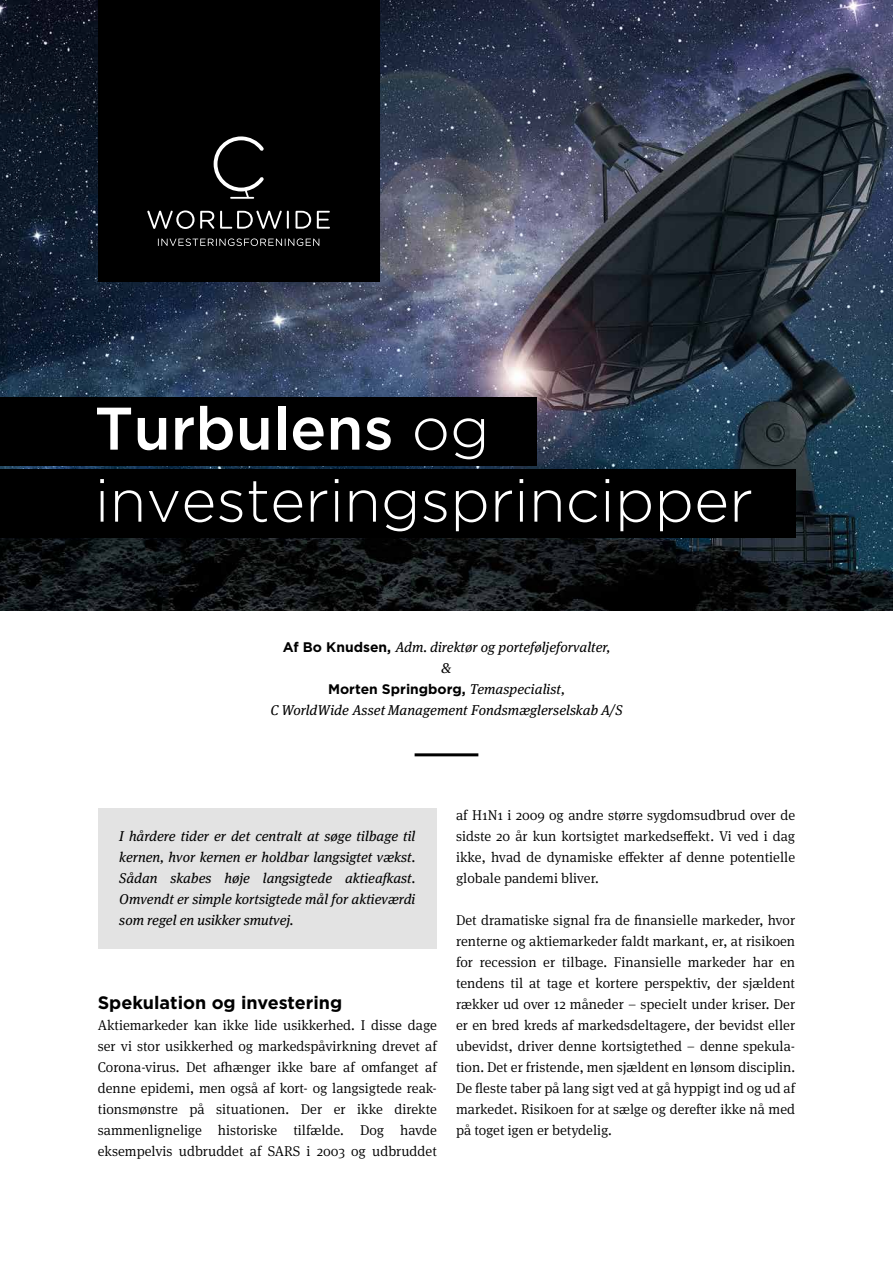
<style>
.page{position:relative;width:893px;height:1263px;background:#fff}
.page>*{position:absolute;margin:0;border:0;box-sizing:border-box;transform-origin:0 0}
.t1{font:300 60px/72px "Gotham";color:#fff}
.t2{font:700 18px "Gotham";color:#000}
.t3{font:300 14.25px/21px "Meta Serif Pro";color:#000;text-align:justify}
.t4{font:italic 14.25px/21px "Meta Serif Pro";color:#000;text-align:center}
.t5{font:700 13.8px "Gotham";color:#000}
.s1{font-weight:500}
.s2{font-family:"Gotham";font-weight:700;font-style:normal;font-size:13.8px}
.s3{font-family:"Meta Serif Pro";font-weight:400;font-style:italic;font-size:14.25px}
</style>
<div class="page">
<img style="left:0;top:0;width:893px;height:610px">
<div style="left:0;top:470px;width:796px;height:68px;background:#000"></div>
<div style="left:0;top:397px;width:536px;height:69px;background:#000"></div>
<div style="left:98px;top:0;width:281px;height:282px;background:#000"></div>
<svg style="left:147px;top:210px;width:67px;height:19px"></svg>
<svg style="left:220px;top:211px;width:69px;height:18px"></svg>
<svg style="left:296px;top:211px;width:15px;height:18px"></svg>
<svg style="left:317px;top:211px;width:13px;height:18px"></svg>
<svg style="left:158px;top:238px;width:161px;height:8px"></svg>
<svg style="left:214px;top:136px;width:50px;height:63px"></svg>
<hr style="left:415px;top:753px;width:63px;height:3px;background:#000">
<div style="left:98px;top:808px;width:339px;height:141px;background:#e3e3e3"></div>
<h1 class="t1" style="left:95px;top:391px;width:660px"><span class="s1">Turbulens</span> og investeringsprincipper</h1>
<p class="t4" style="left:283px;top:636px;width:329px"><span class="s2">Af Bo Knudsen,</span> Adm. direktør og porteføljeforvalter, &amp;</p>
<p class="t5" style="left:328px;top:680px;width:238px">Morten Springborg, <span class="s3">Temaspecialist,</span></p>
<p class="t4" style="left:270px;top:699px;width:353px">C WorldWide Asset Management Fondsmæglerselskab A/S</p>
<p class="t4" style="left:119px;top:825px;width:298px;text-align:justify">I hårdere tider er det centralt at søge tilbage til kernen, hvor kernen er holdbar langsigtet vækst.<br>Sådan skabes høje langsigtede aktieafkast.<br>Omvendt er simple kortsigtede mål for aktieværdi som regel en usikker smutvej.</p>
<p class="t2" style="left:98px;top:991px;width:246px">Spekulation og investering</p>
<p class="t3" style="left:98px;top:1014px;width:341px">Aktiemarkeder kan ikke lide usikkerhed. I disse dage ser vi stor usikkerhed og markedspåvirkning drevet af Corona-virus. Det afhænger ikke bare af omfanget af denne epidemi, men også af kort- og langsigtede reak&shy;tionsmønstre på situationen. Der er ikke direkte sammenlignelige historiske tilfælde. Dog havde eksempelvis udbruddet af SARS i 2003 og udbruddet</p>
<p class="t3" style="left:456px;top:804px;width:341px">af H1N1 i 2009 og andre større sygdomsudbrud over de sidste 20 år kun kortsigtet markedseffekt. Vi ved i dag ikke, hvad de dynamiske effekter af denne potentielle globale pandemi bliver.</p>
<p class="t3" style="left:456px;top:909px;width:341px">Det dramatiske signal fra de finansielle markeder, hvor renterne og aktiemarkeder faldt markant, er, at risikoen for recession er tilbage. Finansielle markeder har en tendens til at tage et kortere perspektiv, der sjældent rækker ud over 12 måneder – specielt under kriser. Der er en bred kreds af markedsdeltagere, der bevidst eller ubevidst, driver denne kortsigtethed – denne spekula&shy;tion. Det er fristende, men sjældent en lønsom disciplin.<br>De fleste taber på lang sigt ved at gå hyppigt ind og ud af markedet. Risikoen for at sælge og derefter ikke nå med på toget igen er betydelig.</p>
</div>
